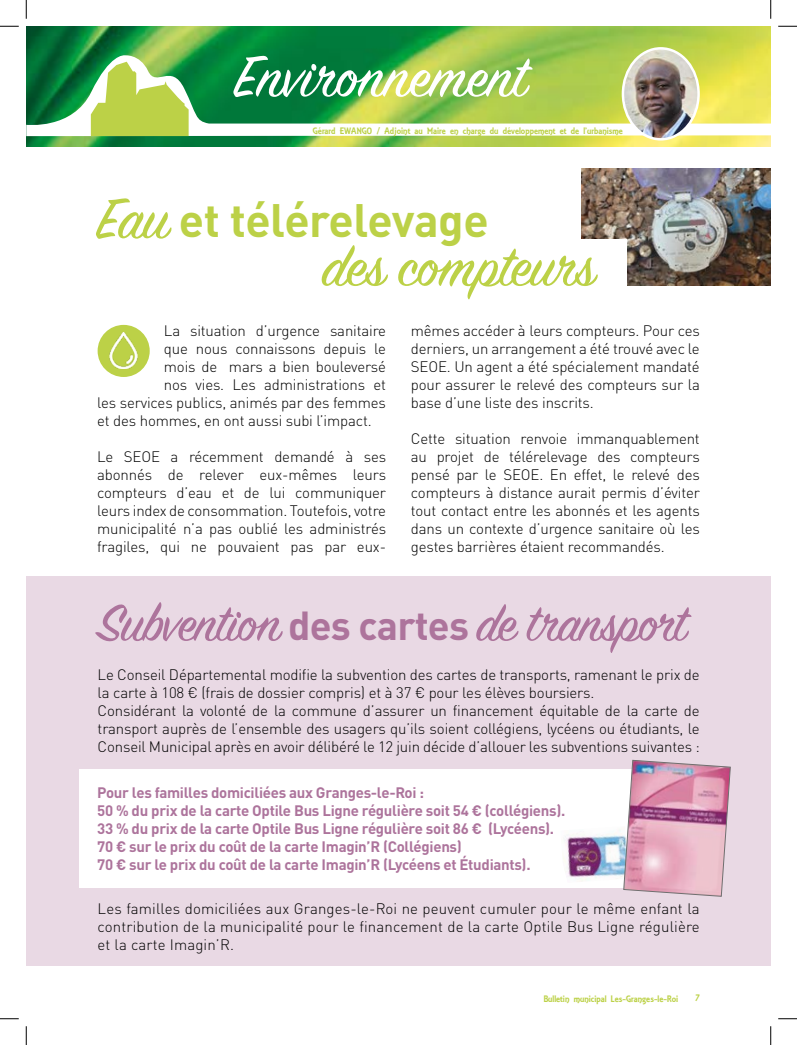
<style>
.page{position:relative;width:797px;height:1045px;background:#fff}
.page>*{position:absolute;margin:0;border:0;box-sizing:border-box;transform-origin:0 0}
.t1{font:65px "Sign Painter House Script";color:#fff}
.t2{font:63.75px "Sign Painter House Script";letter-spacing:-.015em;color:#bcd147}
.t3{font:57.5px "Sign Painter House Script";letter-spacing:-.02em;color:#ad749c}
.t4{font:700 46.25px "DIN Pro";letter-spacing:-.01em;color:#bcd147}
.t5{font:300 15px/18px "DIN Pro";letter-spacing:-.01em;color:#000;text-align:justify}
.t6{font:700 15px/18px "DIN Pro";letter-spacing:-.02em;color:#ad749c}
.t7{font:10px "ARESSENCE";color:#bcd147}
.s1{font-family:"Sign Painter House Script";font-weight:400;font-size:63.75px}
.s2{font-family:"DIN Pro";font-weight:700;font-size:40px}
</style>
<div class="page">
<img style="left:581px;top:168px;width:189px;height:117px">
<div style="left:179px;top:239px;width:448px;height:57px;background:#fff"></div>
<div style="left:26px;top:575px;width:744px;height:390px;background:#e9d9e4"></div>
<img style="left:26px;top:26px;width:744px;height:121px">
<svg style="left:26px;top:53px;width:744px;height:83px;background:#82b963"></svg>
<svg style="left:91px;top:62px;width:98px;height:74px"></svg>
<img style="left:623px;top:48px;width:75px;height:91px">
<div style="left:621px;top:47px;width:78px;height:94px;border:2px solid #fff;border-radius:50%"></div>
<div style="left:79px;top:769px;width:638px;height:118px;background:#fff"></div>
<img style="left:563px;top:830px;width:60px;height:51px">
<img style="left:623px;top:760px;width:107px;height:136px">
<div style="left:98px;top:325px;width:52px;height:52px;background:#bcd147;border-radius:50%"></div>
<img style="left:105px;top:332px;width:38px;height:37px">
<svg style="left:0;top:25px;width:19px;height:2px"></svg>
<svg style="left:778px;top:25px;width:19px;height:2px"></svg>
<svg style="left:0;top:1018px;width:19px;height:1px"></svg>
<svg style="left:778px;top:1018px;width:19px;height:1px"></svg>
<svg style="left:25px;top:0;width:2px;height:19px"></svg>
<svg style="left:25px;top:1026px;width:2px;height:19px"></svg>
<svg style="left:770px;top:0;width:1px;height:19px"></svg>
<svg style="left:770px;top:1026px;width:1px;height:19px"></svg>
<h1 class="t1" style="left:235px;top:36px;width:293px">Environnement</h1>
<p class="t7" style="left:313px;top:125px;width:312px">Gérard EWANGO / Adjoint au Maire en charge du développement et de l’urbanisme</p>
<h3 class="t4" style="left:97px;top:182px;width:393px"><span class="s1">Eau</span> et télérelevage</h3>
<h2 class="t2" style="left:322px;top:227px;width:274px">des compteurs</h2>
<p class="t5" style="left:164px;top:320px;width:224px">La situation d’urgence sanitaire</p>
<p class="t5" style="left:164px;top:338px;width:224px">que nous connaissons depuis le</p>
<p class="t5" style="left:164px;top:356px;width:224px">mois de mars a bien bouleversé</p>
<p class="t5" style="left:164px;top:374px;width:224px">nos vies. Les administrations et</p>
<p class="t5" style="left:97px;top:392px;width:290px">les services publics, animés par des femmes</p>
<p class="t5" style="left:97px;top:410px;width:276px">et des hommes, en ont aussi subi l’impact.</p>
<p class="t5" style="left:97px;top:446px;width:290px">Le SEOE a récemment demandé à ses abonnés de relever eux-mêmes leurs compteurs d’eau et de lui communiquer leurs index de consommation. Toutefois, votre municipalité n’a pas oublié les administrés fragiles, qui ne pouvaient pas par eux-</p>
<p class="t5" style="left:411px;top:320px;width:290px">mêmes accéder à leurs compteurs. Pour ces derniers, un arrangement a été trouvé avec le SEOE. Un agent a été spécialement mandaté pour assurer le relevé des compteurs sur la base d’une liste des inscrits.</p>
<p class="t5" style="left:411px;top:428px;width:290px">Cette situation renvoie immanquablement au projet de télérelevage des compteurs pensé par le SEOE. En effet, le relevé des compteurs à distance aurait permis d’éviter tout contact entre les abonnés et les agents dans un contexte d’urgence sanitaire où les gestes barrières étaient recommandés.</p>
<h3 class="t3" style="left:98px;top:587px;width:590px">Subvention <span class="s2">des cartes</span> de transport</h3>
<p class="t5" style="left:98px;top:664px;width:603px;text-align:left">Le Conseil Départemental modifie la subvention des cartes de transports, ramenant le prix de la carte à 108 € (frais de dossier compris) et à 37 € pour les élèves boursiers.<br>Considérant la volonté de la commune d’assurer un financement équitable de la carte de transport auprès de l’ensemble des usagers qu’ils soient collégiens, lycéens ou étudiants, le Conseil Municipal après en avoir délibéré le 12 juin décide d’allouer les subventions suivantes :</p>
<p class="t6" style="left:97px;top:781px;width:469px">Pour les familles domiciliées aux Granges-le-Roi :<br>50 % du prix de la carte Optile Bus Ligne régulière soit 54 € (collégiens).<br>33 % du prix de la carte Optile Bus Ligne régulière soit 86 € (Lycéens).<br>70 € sur le prix du coût de la carte Imagin’R (Collégiens)<br>70 € sur le prix du coût de la carte Imagin’R (Lycéens et Étudiants).</p>
<p class="t5" style="left:98px;top:898px;width:603px">Les familles domiciliées aux Granges-le-Roi ne peuvent cumuler pour le même enfant la contribution de la municipalité pour le financement de la carte Optile Bus Ligne régulière et la carte Imagin’R.</p>
<p class="t7" style="left:543px;top:993px;width:136px">Bulletin municipal Les-Granges-le-Roi</p>
<p class="t7" style="left:695px;top:992px;width:6px">7</p>
</div>
